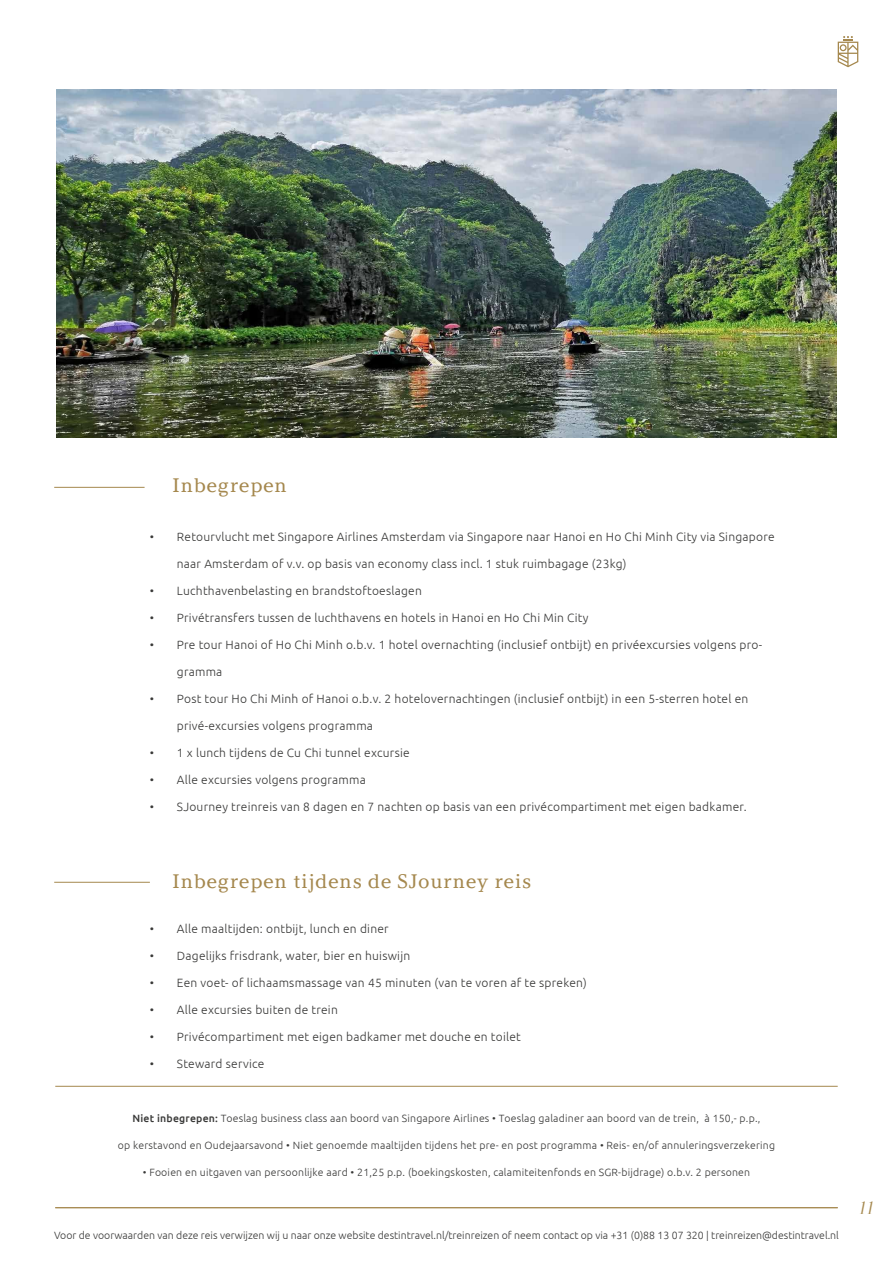
<style>
.page{position:relative;width:893px;height:1263px;background:#fff}
.page>*{position:absolute;margin:0;border:0;box-sizing:border-box;transform-origin:0 0}
.t1{font:19.5px "Argesta Text";letter-spacing:.02em;color:#a5884e}
.t2{font:italic 18px "Argesta Hairline";color:#a5884e}
.t3{font:300 12px "Ubuntu";letter-spacing:.02em;color:#383837}
.t4{font:300 10.5px "Ubuntu";letter-spacing:.02em;color:#383837}
.t5{font:300 10.5px "Ubuntu";color:#383837}
.s1{font-weight:500}
</style>
<div class="page">
<svg style="left:838px;top:36px;width:20px;height:31px"></svg>
<hr style="left:55px;top:1207px;width:783px;height:1px;background:#a5884e">
<hr style="left:55px;top:1086px;width:783px;height:1px;background:#a5884e">
<hr style="left:54px;top:487px;width:91px;height:1px;background:#a5884e">
<hr style="left:54px;top:882px;width:96px;height:1px;background:#a5884e">
<img style="left:56px;top:90px;width:781px;height:348px">
<h1 class="t1" style="left:172px;top:473px;width:117px">Inbegrepen</h1>
<p class="t3" style="left:150px;top:530px;width:626px">• Retourvlucht met Singapore Airlines Amsterdam via Singapore naar Hanoi en Ho Chi Minh City via Singapore</p>
<p class="t3" style="left:177px;top:557px;width:451px">naar Amsterdam of v.v. op basis van economy class incl. 1 stuk ruimbagage (23kg)</p>
<p class="t3" style="left:150px;top:584px;width:273px">• Luchthavenbelasting en brandstoftoeslagen</p>
<p class="t3" style="left:150px;top:611px;width:440px">• Privétransfers tussen de luchthavens en hotels in Hanoi en Ho Chi Min City</p>
<p class="t3" style="left:150px;top:638px;width:614px">• Pre tour Hanoi of Ho Chi Minh o.b.v. 1 hotel overnachting (inclusief ontbijt) en privéexcursies volgens pro-</p>
<p class="t3" style="left:177px;top:665px;width:47px">gramma</p>
<p class="t3" style="left:150px;top:692px;width:600px">• Post tour Ho Chi Minh of Hanoi o.b.v. 2 hotelovernachtingen (inclusief ontbijt) in een 5-sterren hotel en</p>
<p class="t3" style="left:177px;top:719px;width:198px">privé-excursies volgens programma</p>
<p class="t3" style="left:150px;top:746px;width:261px">• 1 x lunch tijdens de Cu Chi tunnel excursie</p>
<p class="t3" style="left:150px;top:773px;width:217px">• Alle excursies volgens programma</p>
<p class="t3" style="left:150px;top:800px;width:598px">• SJourney treinreis van 8 dagen en 7 nachten op basis van een privécompartiment met eigen badkamer.</p>
<h1 class="t1" style="left:172px;top:869px;width:361px">Inbegrepen tijdens de SJourney reis</h1>
<p class="t3" style="left:150px;top:921px;width:240px">• Alle maaltijden: ontbijt, lunch en diner</p>
<p class="t3" style="left:150px;top:948px;width:262px">• Dagelijks frisdrank, water, bier en huiswijn</p>
<p class="t3" style="left:150px;top:975px;width:438px">• Een voet- of lichaamsmassage van 45 minuten (van te voren af te spreken)</p>
<p class="t3" style="left:150px;top:1002px;width:189px">• Alle excursies buiten de trein</p>
<p class="t3" style="left:150px;top:1029px;width:373px">• Privécompartiment met eigen badkamer met douche en toilet</p>
<p class="t3" style="left:150px;top:1056px;width:116px">• Steward service</p>
<p class="t4" style="left:133px;top:1112px;width:629px"><span class="s1">Niet inbegrepen:</span> Toeslag business class aan boord van Singapore Airlines • Toeslag galadiner aan boord van de trein, à 150,- p.p.,</p>
<p class="t4" style="left:118px;top:1139px;width:659px">op kerstavond en Oudejaarsavond • Niet genoemde maaltijden tijdens het pre- en post programma • Reis- en/of annuleringsverzekering</p>
<p class="t4" style="left:143px;top:1166px;width:609px">• Fooien en uitgaven van persoonlijke aard • 21,25 p.p. (boekingskosten, calamiteitenfonds en SGR-bijdrage) o.b.v. 2 personen</p>
<p class="t5" style="left:54px;top:1229px;width:786px">Voor de voorwaarden van deze reis verwijzen wij u naar onze website destintravel.nl/treinreizen of neem contact op via +31 (0)88 13 07 320 | treinreizen@destintravel.nl</p>
<h2 class="t2" style="left:858px;top:1197px;width:17px">11</h2>
</div>
